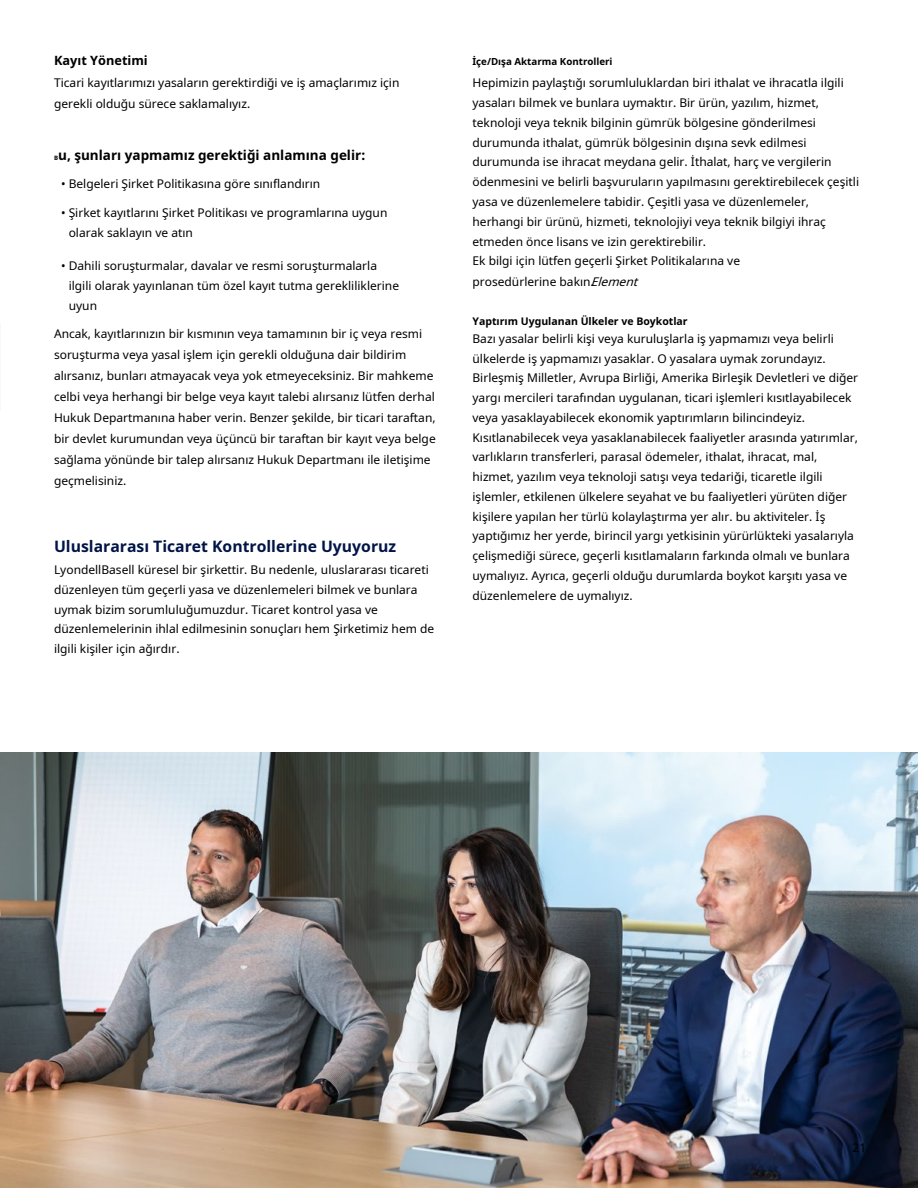
<style>
.page{position:relative;width:918px;height:1188px;background:#fff}
.page>*{position:absolute;margin:0;border:0;box-sizing:border-box;transform-origin:0 0}
.t1{font:700 15.75px "Noto Sans";color:#001446}
.t2{font:700 13.5px "Noto Sans";color:#000}
.t3{font:700 12.75px "Noto Sans";color:#000}
.t4{font:12px/19.8px "Noto Sans";color:#000}
.t5{font:700 10.5px "Noto Sans";color:#000}
.t6{font:700 9.75px "Noto Sans";color:#000}
.t7{font:700 6px "Noto Sans";color:#000}
.s1{font-style:italic}
</style>
<div class="page">
<img style="left:0;top:753px;width:918px;height:435px">
<p class="t3" style="left:54px;top:51px;width:95px">Kayıt Yönetimi</p>
<p class="t4" style="left:54px;top:72px;width:347px;line-height:20.7px">Ticari kayıtlarımızı yasaların gerektirdiği ve iş amaçlarımız için gerekli olduğu sürece saklamalıyız.</p>
<p class="t7" style="left:54px;top:154px;width:6px">B</p>
<p class="t2" style="left:58px;top:146px;width:309px">u, şunları yapmamız gerektiği anlamına gelir:</p>
<p class="t4" style="left:61px;top:174px;width:261px">• Belgeleri Şirket Politikasına göre sınıflandırın</p>
<p class="t4" style="left:69px;top:203px;width:320px;text-indent:-8px">• Şirket kayıtlarını Şirket Politikası ve programlarına uygun olarak saklayın ve atın</p>
<p class="t4" style="left:69px;top:256px;width:332px;text-indent:-8px">• Dahili soruşturmalar, davalar ve resmi soruşturmalarla ilgili olarak yayınlanan tüm özel kayıt tutma gerekliliklerine uyun</p>
<p class="t4" style="left:54px;top:323px;width:383px;line-height:21px">Ancak, kayıtlarınızın bir kısmının veya tamamının bir iç veya resmi soruşturma veya yasal işlem için gerekli olduğuna dair bildirim alırsanız, bunları atmayacak veya yok etmeyeceksiniz. Bir mahkeme celbi veya herhangi bir belge veya kayıt talebi alırsanız lütfen derhal Hukuk Departmanına haber verin. Benzer şekilde, bir ticari taraftan, bir devlet kurumundan veya üçüncü bir taraftan bir kayıt veya belge sağlama yönünde bir talep alırsanız Hukuk Departmanı ile iletişime geçmelisiniz.</p>
<h1 class="t1" style="left:54px;top:535px;width:344px">Uluslararası Ticaret Kontrollerine Uyuyoruz</h1>
<p class="t4" style="left:54px;top:560px;width:382px">LyondellBasell küresel bir şirkettir. Bu nedenle, uluslararası ticareti düzenleyen tüm geçerli yasa ve düzenlemeleri bilmek ve bunlara uymak bizim sorumluluğumuzdur. Ticaret kontrol yasa ve düzenlemelerinin ihlal edilmesinin sonuçları hem Şirketimiz hem de ilgili kişiler için ağırdır.</p>
<p class="t6" style="left:472px;top:55px;width:142px">İçe/Dışa Aktarma Kontrolleri</p>
<p class="t4" style="left:472px;top:73px;width:388px">Hepimizin paylaştığı sorumluluklardan biri ithalat ve ihracatla ilgili yasaları bilmek ve bunlara uymaktır. Bir ürün, yazılım, hizmet, teknoloji veya teknik bilginin gümrük bölgesine gönderilmesi durumunda ithalat, gümrük bölgesinin dışına sevk edilmesi durumunda ise ihracat meydana gelir. İthalat, harç ve vergilerin ödenmesini ve belirli başvuruların yapılmasını gerektirebilecek çeşitli yasa ve düzenlemelere tabidir. Çeşitli yasa ve düzenlemeler, herhangi bir ürünü, hizmeti, teknolojiyi veya teknik bilgiyi ihraç etmeden önce lisans ve izin gerektirebilir.<br>Ek bilgi için lütfen geçerli Şirket Politikalarına ve<br>prosedürlerine bakın.<span class="s1">Element</span></p>
<p class="t5" style="left:472px;top:314px;width:217px">Yaptırım Uygulanan Ülkeler ve Boykotlar</p>
<p class="t4" style="left:472px;top:328px;width:387px">Bazı yasalar belirli kişi veya kuruluşlarla iş yapmamızı veya belirli ülkelerde iş yapmamızı yasaklar. O yasalara uymak zorundayız.<br>Birleşmiş Milletler, Avrupa Birliği, Amerika Birleşik Devletleri ve diğer yargı mercileri tarafından uygulanan, ticari işlemleri kısıtlayabilecek veya yasaklayabilecek ekonomik yaptırımların bilincindeyiz.<br>Kısıtlanabilecek veya yasaklanabilecek faaliyetler arasında yatırımlar, varlıkların transferleri, parasal ödemeler, ithalat, ihracat, mal, hizmet, yazılım veya teknoloji satışı veya tedariği, ticaretle ilgili işlemler, etkilenen ülkelere seyahat ve bu faaliyetleri yürüten diğer kişilere yapılan her türlü kolaylaştırma yer alır. bu aktiviteler. İş yaptığımız her yerde, birincil yargı yetkisinin yürürlükteki yasalarıyla çelişmediği sürece, geçerli kısıtlamaların farkında olmalı ve bunlara uymalıyız. Ayrıca, geçerli olduğu durumlarda boykot karşıtı yasa ve düzenlemelere de uymalıyız.</p>
<p class="t4" style="left:853px;top:1137px;width:15px">21</p>
</div>
